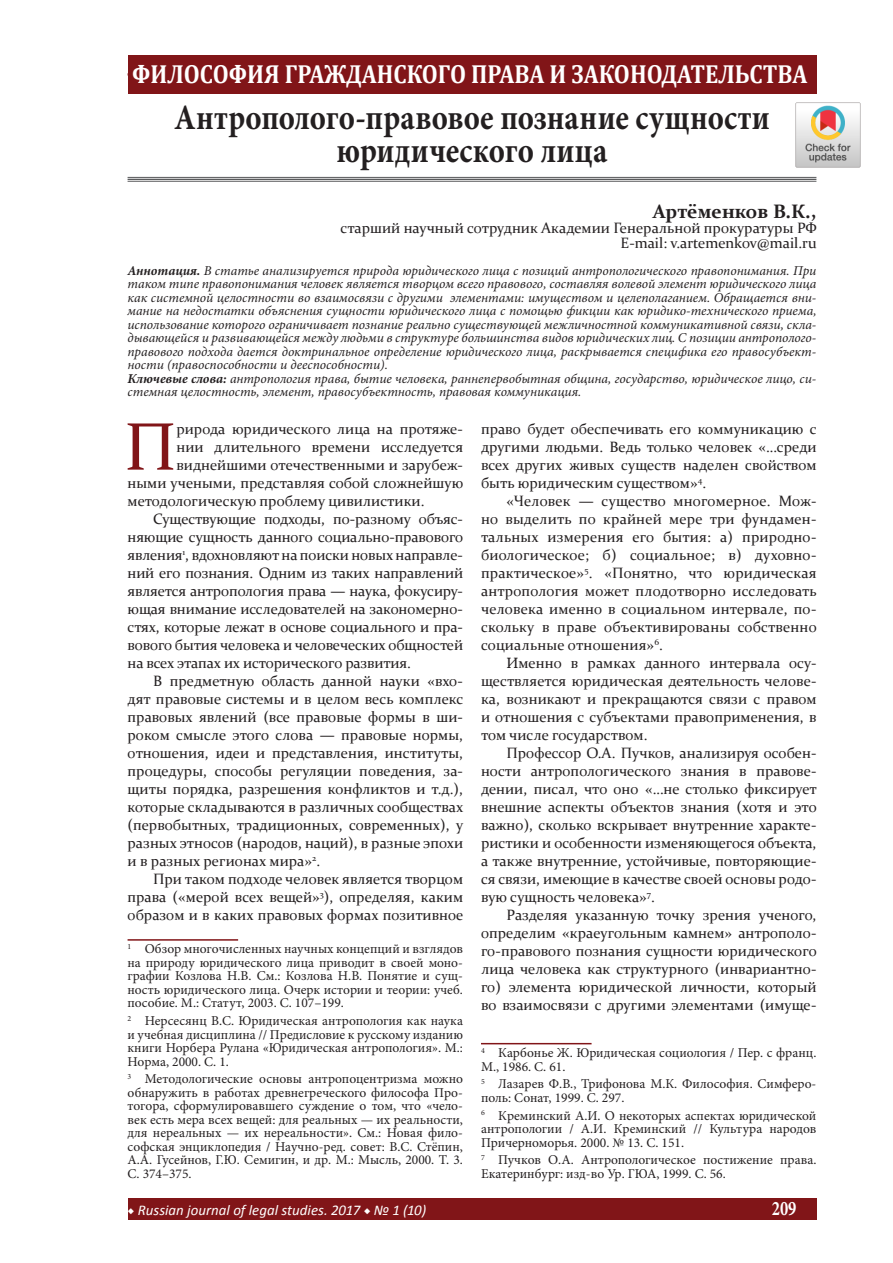
<style>
.page{position:relative;width:893px;height:1263px;background:#fff}
.page>*{position:absolute;margin:0;border:0;box-sizing:border-box;transform-origin:0 0}
.Œ___Ì_È1{font:67.65px "Constantia";color:#811518}
.Рубрика{font:700 35.7px/33px "Minion Pro";letter-spacing:.01em;color:#231f20;text-align:center;scale:.86 1}
.t1{font:700 26.25px "Cambria";color:#fff;scale:.88 1}
.t2{font:700 20.7px "Minion Pro";color:#fff;scale:.8 1}
.t3{font:700 19.5px "Constantia";color:#231f20}
.footnote_text__ÂÍÒÚ{font:15px/18px "Constantia";color:#231f20;text-align:justify}
.Œ___Ì_È1-2{font:15px/18px "Constantia";color:#231f20;text-align:justify}
.ConsPlusNormal{font:15px/18px "Constantia";letter-spacing:-.01em;color:#231f20;text-align:justify}
.t4{font:italic 14.85px "Calibri";color:#fff}
.t5{font:13.5px/13.5px "Minion Pro";color:#231f20;text-align:justify}
.t6{font:italic 13.5px/13.5px "Minion Pro";color:#231f20;text-align:justify}
.s1{font-weight:700}
.s2{font-family:"Minion Pro";font-weight:700;font-style:normal}
</style>
<div class="page">
<div style="left:128px;top:1198px;width:688px;height:22px;background:#811518"></div>
<div style="left:128px;top:55px;width:688px;height:39px;background:#811518"></div>
<hr style="left:128px;top:181px;width:688px;height:1px;background:#57585a">
<hr style="left:128px;top:179px;width:688px;height:1px;background:#57585a">
<hr style="left:128px;top:177px;width:688px;height:1px;background:#57585a">
<hr style="left:128px;top:939px;width:110px;height:2px;background:#811518">
<hr style="left:481px;top:1043px;width:111px;height:1px;background:#811518">
<img style="left:795px;top:102px;width:66px;height:66px">
<h3 class="t1" style="left:132px;top:55px;width:769px">ФИЛОСОФИЯ ГРАЖДАНСКОГО ПРАВА И ЗАКОНОДАТЕЛЬСТВА</h3>
<p class="Рубрика" style="left:174px;top:100px;width:694px">Антрополого-правовое познание сущности юридического лица</p>
<p class="t3" style="left:653px;top:197px;width:165px">Артёменков В.К.,</p>
<p class="footnote_text__ÂÍÒÚ" style="left:341px;top:218px;width:477px">старший научный сотрудник Академии Генеральной прокуратуры РФ</p>
<p class="footnote_text__ÂÍÒÚ" style="left:621px;top:233px;width:197px">E-mail: v.artemenkov@mail.ru</p>
<p class="t6" style="left:128px;top:263px;width:690px"><span class="s1">Аннотация.</span> В статье анализируется природа юридического лица с позиций антропологического правопонимания. При таком типе правопонимания человек является творцом всего правового, составляя волевой элемент юридического лица как системной целостности во взаимосвязи с другими элементами: имуществом и целеполаганием. Обращается вни&shy;мание на недостатки объяснения сущности юридического лица с помощью фикции как юридико-технического приема, использование которого ограничивает познание реально существующей межличностной коммуникативной связи, скла&shy;дывающейся и развивающейся между людьми в структуре большинства видов юридических лиц. С позиции антрополого&shy;правового подхода дается доктринальное определение юридического лица, раскрывается специфика его правосубъект&shy;ности (правоспособности и дееспособности).</p>
<p class="t6" style="left:128px;top:371px;width:690px"><span class="s1">Ключевые слова:</span> антропология права, бытие человека, раннепервобытная община, государство, юридическое лицо, си&shy;стемная целостность, элемент, правосубъектность, правовая коммуникация.</p>
<p class="Œ___Ì_È1" style="left:124px;top:401px;width:54px">П</p>
<p class="Œ___Ì_È1-2" style="left:176px;top:419px;width:288px">рирода юридического лица на протяже-</p>
<p class="footnote_text__ÂÍÒÚ" style="left:481px;top:419px;width:337px">право будет обеспечивать его коммуникацию с другими людьми. Ведь только человек «…среди всех других живых существ наделен свойством быть юридическим существом»<sup>4</sup>.</p>
<p class="footnote_text__ÂÍÒÚ" style="left:481px;top:491px;width:337px;text-indent:26px">«Человек — существо многомерное. Мож&shy;но выделить по крайней мере три фундамен&shy;тальных измерения его бытия: а) природно&shy;биологическое; б) социальное; в) духовно&shy;практическое»<sup>5</sup>. «Понятно, что юридическая антропология может плодотворно исследовать человека именно в социальном интервале, по&shy;скольку в праве объективированы собственно социальные отношения»<sup>6</sup>.</p>
<p class="Œ___Ì_È1-2" style="left:481px;top:653px;width:337px;text-indent:26px">Именно в рамках данного интервала осу&shy;ществляется юридическая деятельность челове&shy;ка, возникают и прекращаются связи с правом и отношения с субъектами правоприменения, в том числе государством.</p>
<p class="Œ___Ì_È1-2" style="left:481px;top:743px;width:337px;text-indent:26px">Профессор О.А. Пучков, анализируя особен&shy;ности антропологического знания в правове&shy;дении, писал, что оно «…не столько фиксирует внешние аспекты объектов знания (хотя и это важно), сколько вскрывает внутренние характе&shy;ристики и особенности изменяющегося объекта, а также внутренние, устойчивые, повторяющие&shy;ся связи, имеющие в качестве своей основы родо&shy;вую сущность человека»<sup>7</sup>.</p>
<p class="Œ___Ì_È1-2" style="left:481px;top:905px;width:337px;text-indent:26px">Разделяя указанную точку зрения ученого, определим «краеугольным камнем» антрополо&shy;го-правового познания сущности юридического лица человека как структурного (инвариантно&shy;го) элемента юридической личности, который во взаимосвязи с другими элементами (имуще-</p>
<p class="t5" style="left:481px;top:1046px;width:337px"><sup>4</sup> Карбонье Ж. Юридическая социология / Пер. с франц.<br>М., 1986. С. 61.</p>
<p class="t5" style="left:481px;top:1077px;width:337px"><sup>5</sup> Лазарев Ф.В., Трифонова М.К. Философия. Симферо&shy;поль: Сонат, 1999. С. 297.</p>
<p class="t5" style="left:481px;top:1109px;width:337px"><sup>6</sup> Креминский А.И. О некоторых аспектах юридической антропологии / А.И. Креминский // Культура народов Причерноморья. 2000. № 13. С. 151.</p>
<p class="t5" style="left:481px;top:1153px;width:337px"><sup>7</sup> Пучков О.А. Антропологическое постижение права.<br>Екатеринбург: изд-во Ур. ГЮА, 1999. С. 56.</p>
<p class="Œ___Ì_È1-2" style="left:176px;top:437px;width:288px">нии длительного времени исследуется</p>
<p class="Œ___Ì_È1-2" style="left:176px;top:455px;width:288px">виднейшими отечественными и зарубеж-</p>
<p class="Œ___Ì_È1-2" style="left:128px;top:473px;width:337px">ными учеными, представляя собой сложнейшую</p>
<p class="Œ___Ì_È1-2" style="left:128px;top:491px;width:298px">методологическую проблему цивилистики.</p>
<p class="ConsPlusNormal" style="left:128px;top:509px;width:337px;text-indent:26px">Существующие подходы, по-разному объяс&shy;няющие сущность данного социально-правового явления<sup>1</sup>, вдохновляют на поиски новых направле&shy;ний его познания. Одним из таких направлений является антропология права — наука, фокусиру&shy;ющая внимание исследователей на закономерно&shy;стях, которые лежат в основе социального и пра&shy;вового бытия человека и человеческих общностей на всех этапах их исторического развития.</p>
<p class="footnote_text__ÂÍÒÚ" style="left:128px;top:671px;width:337px;text-indent:26px">В предметную область данной науки «вхо&shy;дят правовые системы и в целом весь комплекс правовых явлений (все правовые формы в ши&shy;роком смысле этого слова — правовые нормы, отношения, идеи и представления, институты, процедуры, способы регуляции поведения, за&shy;щиты порядка, разрешения конфликтов и т.д.), которые складываются в различных сообществах (первобытных, традиционных, современных), у разных этносов (народов, наций), в разные эпохи и в разных регионах мира»<sup>2</sup>.</p>
<p class="ConsPlusNormal" style="left:128px;top:869px;width:337px;text-indent:26px">При таком подходе человек является творцом права («мерой всех вещей»<sup>3</sup>), определяя, каким образом и в каких правовых формах позитивное</p>
<p class="t5" style="left:128px;top:942px;width:337px"><sup>1</sup> Обзор многочисленных научных концепций и взглядов на природу юридического лица приводит в своей моно&shy;графии Козлова Н.В. См.: Козлова Н.В. Понятие и сущ&shy;ность юридического лица. Очерк истории и теории: учеб. пособие. М.: Статут, 2003. С. 107–199.</p>
<p class="t5" style="left:128px;top:1014px;width:337px"><sup>2</sup> Нерсесянц В.С. Юридическая антропология как наука и учебная дисциплина // Предисловие к русскому изданию книги Норбера Рулана «Юридическая антропология». М.:<br>Норма, 2000. С. 1.</p>
<p class="t5" style="left:128px;top:1072px;width:337px"><sup>3</sup> Методологические основы антропоцентризма можно обнаружить в работах древнегреческого философа Про&shy;тогора, сформулировавшего суждение о том, что «чело&shy;век есть мера всех вещей: для реальных — их реальности, для нереальных — их нереальности». См.: Новая фило&shy;софская энциклопедия / Научно-ред. совет: В.С. Стёпин, А.А. Гусейнов, Г.Ю. Семигин, и др. М.: Мысль, 2000. Т. 3.<br>С. 374–375.</p>
<p class="t4" style="left:128px;top:1200px;width:300px"><span class="s2">◆</span> Russian journal of legal studies. 2017 <span class="s2">◆</span> № 1 (10)</p>
<h3 class="t2" style="left:772px;top:1194px;width:32px">209</h3>
</div>
